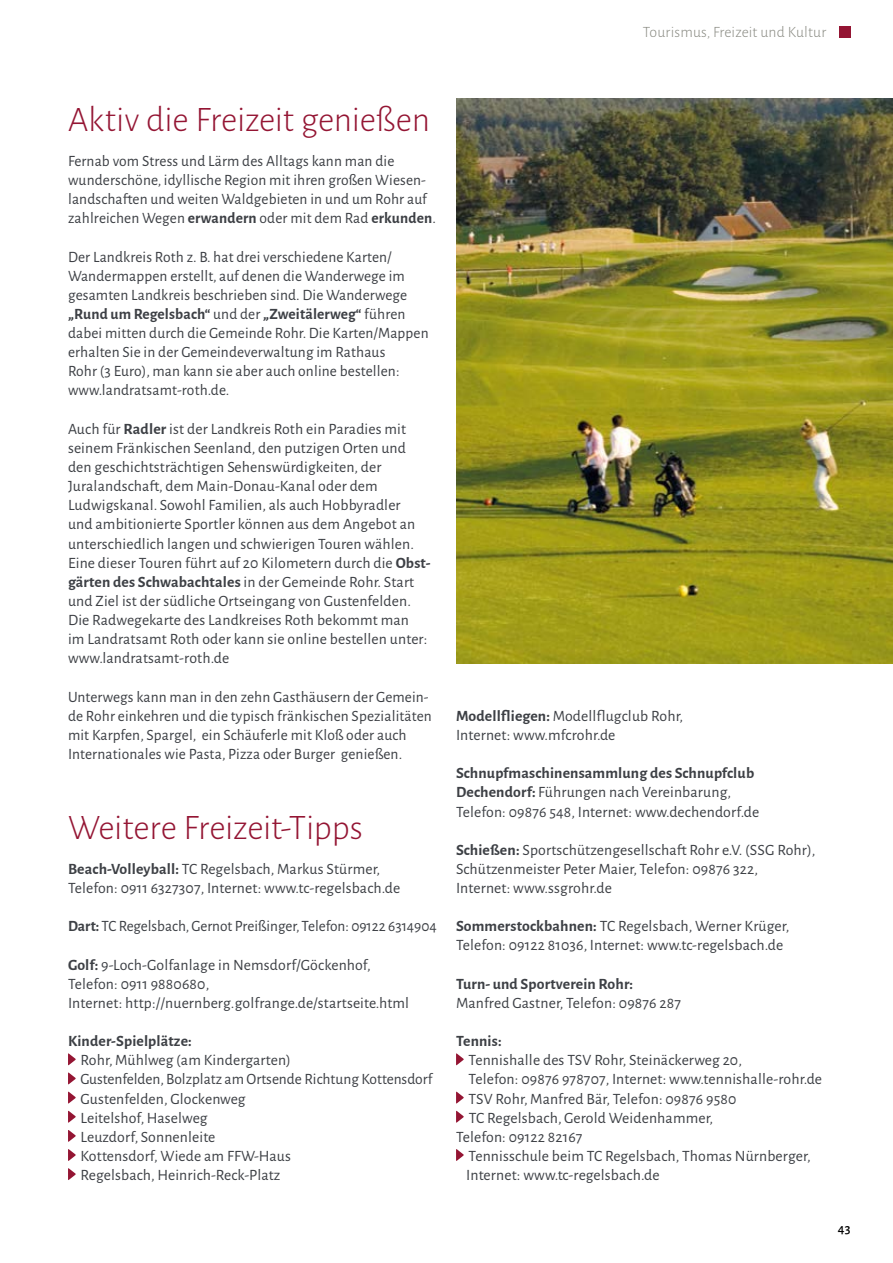
<style>
.page{position:relative;width:893px;height:1263px;background:#fff}
.page>*{position:absolute;margin:0;border:0;box-sizing:border-box;transform-origin:0 0}
.t1{font:300 36px "Alegreya Sans";letter-spacing:-.005em;color:#941533}
.t2{font:15.75px/19.2px "Alegreya Sans";letter-spacing:.01em;color:#3d4045}
.t3{font:700 15.75px "Alegreya Sans";letter-spacing:.01em;color:#3d4045}
.t4{font:300 15.75px "Alegreya Sans";letter-spacing:.01em;color:#888981}
.t5{font:500 13.8px "Alegreya Sans";color:#000}
.s1{font-weight:700}
</style>
<div class="page">
<svg style="left:68px;top:1053px;width:8px;height:13px"></svg>
<svg style="left:68px;top:1072px;width:8px;height:13px"></svg>
<svg style="left:68px;top:1091px;width:8px;height:13px"></svg>
<svg style="left:68px;top:1110px;width:8px;height:13px"></svg>
<svg style="left:68px;top:1130px;width:8px;height:12px"></svg>
<svg style="left:68px;top:1149px;width:8px;height:12px"></svg>
<svg style="left:68px;top:1168px;width:8px;height:12px"></svg>
<svg style="left:456px;top:1053px;width:8px;height:13px"></svg>
<svg style="left:456px;top:1091px;width:8px;height:13px"></svg>
<svg style="left:456px;top:1110px;width:8px;height:13px"></svg>
<svg style="left:456px;top:1149px;width:8px;height:12px"></svg>
<img style="left:456px;top:99px;width:437px;height:564px">
<div style="left:838px;top:26px;width:12px;height:12px;background:#941533"></div>
<p class="t4" style="left:643px;top:22px;width:185px">Tourismus, Freizeit und Kultur</p>
<h1 class="t1" style="left:68px;top:97px;width:363px">Aktiv die Freizeit genießen</h1>
<p class="t2" style="left:68px;top:150px;width:369px">Fernab vom Stress und Lärm des Alltags kann man die wunderschöne, idyllische Region mit ihren großen Wiesen&shy;landschaften und weiten Waldgebieten in und um Rohr auf zahlreichen Wegen <span class="s1">erwandern</span> oder mit dem Rad <span class="s1">erkunden</span>.</p>
<p class="t2" style="left:68px;top:246px;width:362px">Der Landkreis Roth z. B. hat drei verschiedene Karten/ Wandermappen erstellt, auf denen die Wanderwege im gesamten Landkreis beschrieben sind. Die Wanderwege <span class="s1">„Rund um Regelsbach“</span> und der <span class="s1">„Zweitälerweg“</span> führen dabei mitten durch die Gemeinde Rohr. Die Karten/Mappen erhalten Sie in der Gemeindeverwaltung im Rathaus<br>Rohr (3 Euro), man kann sie aber auch online bestellen: www.landratsamt-roth.de.</p>
<p class="t2" style="left:68px;top:418px;width:364px">Auch für <span class="s1">Radler</span> ist der Landkreis Roth ein Paradies mit seinem Fränkischen Seenland, den putzigen Orten und den geschichtsträchtigen Sehenswürdigkeiten, der Juralandschaft, dem Main-Donau-Kanal oder dem Ludwigskanal. Sowohl Familien, als auch Hobbyradler<br>und ambitionierte Sportler können aus dem Angebot an unterschiedlich langen und schwierigen Touren wählen.<br>Eine dieser Touren führt auf 20 Kilometern durch die <span class="s1">Obst&shy;gärten des Schwabachtales</span> in der Gemeinde Rohr. Start und Ziel ist der südliche Ortseingang von Gustenfelden.<br>Die Radwegekarte des Landkreises Roth bekommt man<br>im Landratsamt Roth oder kann sie online bestellen unter: www.landratsamt-roth.de</p>
<p class="t2" style="left:68px;top:686px;width:365px">Unterwegs kann man in den zehn Gasthäusern der Gemein&shy;de Rohr einkehren und die typisch fränkischen Spezialitäten mit Karpfen, Spargel, ein Schäuferle mit Kloß oder auch Internationales wie Pasta, Pizza oder Burger genießen.</p>
<h1 class="t1" style="left:68px;top:804px;width:297px">Weitere Freizeit-Tipps</h1>
<p class="t2" style="left:68px;top:858px;width:334px"><span class="s1">Beach-Volleyball:</span> TC Regelsbach, Markus Stürmer,<br>Telefon: 0911 6327307, Internet: www.tc-regelsbach.de</p>
<p class="t2" style="left:68px;top:916px;width:370px"><span class="s1">Dart:</span> TC Regelsbach, Gernot Preißinger, Telefon: 09122 6314904</p>
<p class="t2" style="left:68px;top:954px;width:343px"><span class="s1">Golf:</span> 9-Loch-Golfanlage in Nemsdorf/Göckenhof,<br>Telefon: 0911 9880680,<br>Internet: http://nuernberg.golfrange.de/startseite.html</p>
<p class="t3" style="left:68px;top:1029px;width:125px">Kinder-Spielplätze:</p>
<p class="t2" style="left:80px;top:1050px;width:354px">Rohr, Mühlweg (am Kindergarten)<br>Gustenfelden, Bolzplatz am Ortsende Richtung Kottensdorf Gustenfelden, Glockenweg<br>Leitelshof, Haselweg<br>Leuzdorf, Sonnenleite<br>Kottensdorf, Wiede am FFW-Haus<br>Regelsbach, Heinrich-Reck-Platz</p>
<p class="t2" style="left:456px;top:705px;width:229px"><span class="s1">Modellfliegen:</span> Modellflugclub Rohr,<br>Internet: www.mfcrohr.de</p>
<p class="t2" style="left:456px;top:763px;width:305px"><span class="s1">Schnupfmaschinensammlung des Schnupfclub<br>Dechendorf:</span> Führungen nach Vereinbarung,<br>Telefon: 09876 548, Internet: www.dechendorf.de</p>
<p class="t2" style="left:456px;top:839px;width:361px"><span class="s1">Schießen:</span> Sportschützengesellschaft Rohr e.V. (SSG Rohr),<br>Schützenmeister Peter Maier, Telefon: 09876 322,<br>Internet: www.ssgrohr.de</p>
<p class="t2" style="left:456px;top:916px;width:335px"><span class="s1">Sommerstockbahnen:</span> TC Regelsbach, Werner Krüger,<br>Telefon: 09122 81036, Internet: www.tc-regelsbach.de</p>
<p class="t3" style="left:456px;top:972px;width:179px">Turn- und Sportverein Rohr:</p>
<p class="t2" style="left:456px;top:992px;width:227px">Manfred Gastner, Telefon: 09876 287</p>
<p class="t3" style="left:456px;top:1029px;width:47px">Tennis:</p>
<p class="t2" style="left:469px;top:1050px;width:275px">Tennishalle des TSV Rohr, Steinäckerweg 20,</p>
<p class="t2" style="left:469px;top:1069px;width:355px">Telefon: 09876 978707, Internet: www.tennishalle-rohr.de</p>
<p class="t2" style="left:469px;top:1088px;width:269px">TSV Rohr, Manfred Bär, Telefon: 09876 9580</p>
<p class="t2" style="left:469px;top:1107px;width:246px">TC Regelsbach, Gerold Weidenhammer,</p>
<p class="t2" style="left:456px;top:1126px;width:128px">Telefon: 09122 82167</p>
<p class="t2" style="left:469px;top:1145px;width:344px">Tennisschule beim TC Regelsbach, Thomas Nürnberger,</p>
<p class="t2" style="left:466px;top:1165px;width:195px">Internet: www.tc-regelsbach.de</p>
<p class="t5" style="left:838px;top:1219px;width:14px">43</p>
</div>
